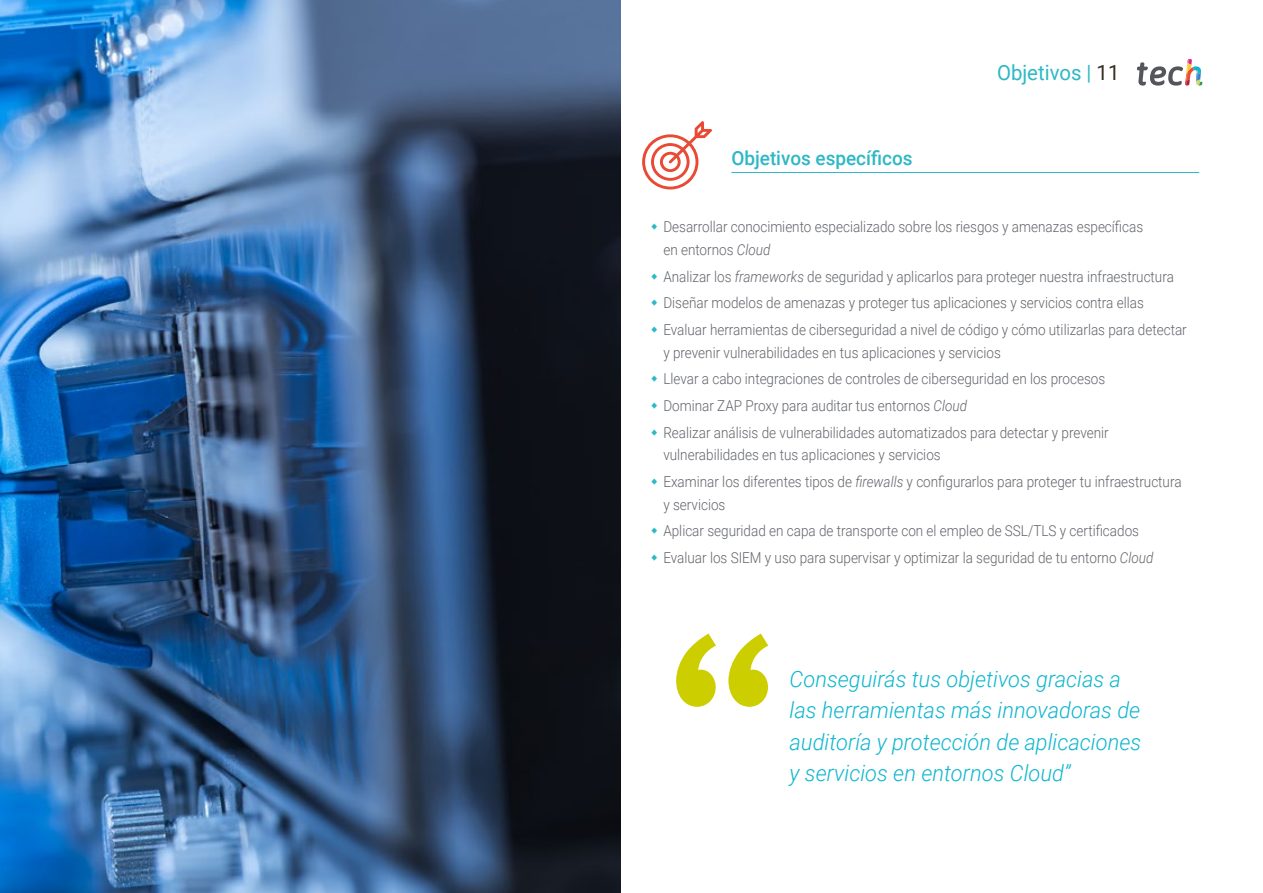
<style>
.page{position:relative;width:1263px;height:893px;background:#fff}
.page>*{position:absolute;margin:0;border:0;box-sizing:border-box;transform-origin:0 0}
.t1{font:italic 300 22.5px/31.5px "Roboto";color:#0fb6cf}
.t2{font:21px "Roboto";color:#2db8c5}
.t3{font:500 19.5px "Roboto";color:#2db8c5}
.t4{font:300 15px/26.7px "Roboto";color:#61646a;scale:.9 1}
.s1{color:#312e20}
.s2{font-style:italic}
</style>
<div class="page">
<svg style="left:1137px;top:59px;width:65px;height:27px"></svg>
<svg style="left:676px;top:634px;width:92px;height:73px"></svg>
<img style="left:0;top:0;width:621px;height:893px">
<hr style="left:731px;top:172px;width:468px;height:1px;background:#2db8c5">
<svg style="left:642px;top:121px;width:70px;height:68px"></svg>
<h3 class="t3" style="left:731px;top:144px;width:183px">Objetivos específicos</h3>
<h2 class="t2" style="left:997px;top:57px;width:124px">Objetivos | <span class="s1">11</span></h2>
<p class="t4" style="left:663px;top:215px;width:535px;line-height:22.5px">Desarrollar conocimiento especializado sobre los riesgos y amenazas específicas en entornos <span class="s2">Cloud</span></p>
<p class="t4" style="left:663px;top:262px;width:583px">Analizar los <span class="s2">frameworks</span> de seguridad y aplicarlos para proteger nuestra infraestructura<br>Diseñar modelos de amenazas y proteger tus aplicaciones y servicios contra ellas<br>Evaluar herramientas de ciberseguridad a nivel de código y cómo utilizarlas para detectar</p>
<p class="t4" style="left:663px;top:338px;width:496px">y prevenir vulnerabilidades en tus aplicaciones y servicios<br>Llevar a cabo integraciones de controles de ciberseguridad en los procesos Dominar ZAP Proxy para auditar tus entornos <span class="s2">Cloud<br></span>Realizar análisis de vulnerabilidades automatizados para detectar y prevenir</p>
<p class="t4" style="left:663px;top:441px;width:577px">vulnerabilidades en tus aplicaciones y servicios<br>Examinar los diferentes tipos de <span class="s2">firewalls</span> y configurarlos para proteger tu infraestructura</p>
<p class="t4" style="left:663px;top:490px;width:546px">y servicios<br>Aplicar seguridad en capa de transporte con el empleo de SSL/TLS y certificados<br>Evaluar los SIEM y uso para supervisar y optimizar la seguridad de tu entorno <span class="s2">Cloud</span></p>
<h1 class="t1" style="left:789px;top:662px;width:353px">Conseguirás tus objetivos gracias a las herramientas más innovadoras de auditoría y protección de aplicaciones y servicios en entornos Cloud”</h1>
</div>
